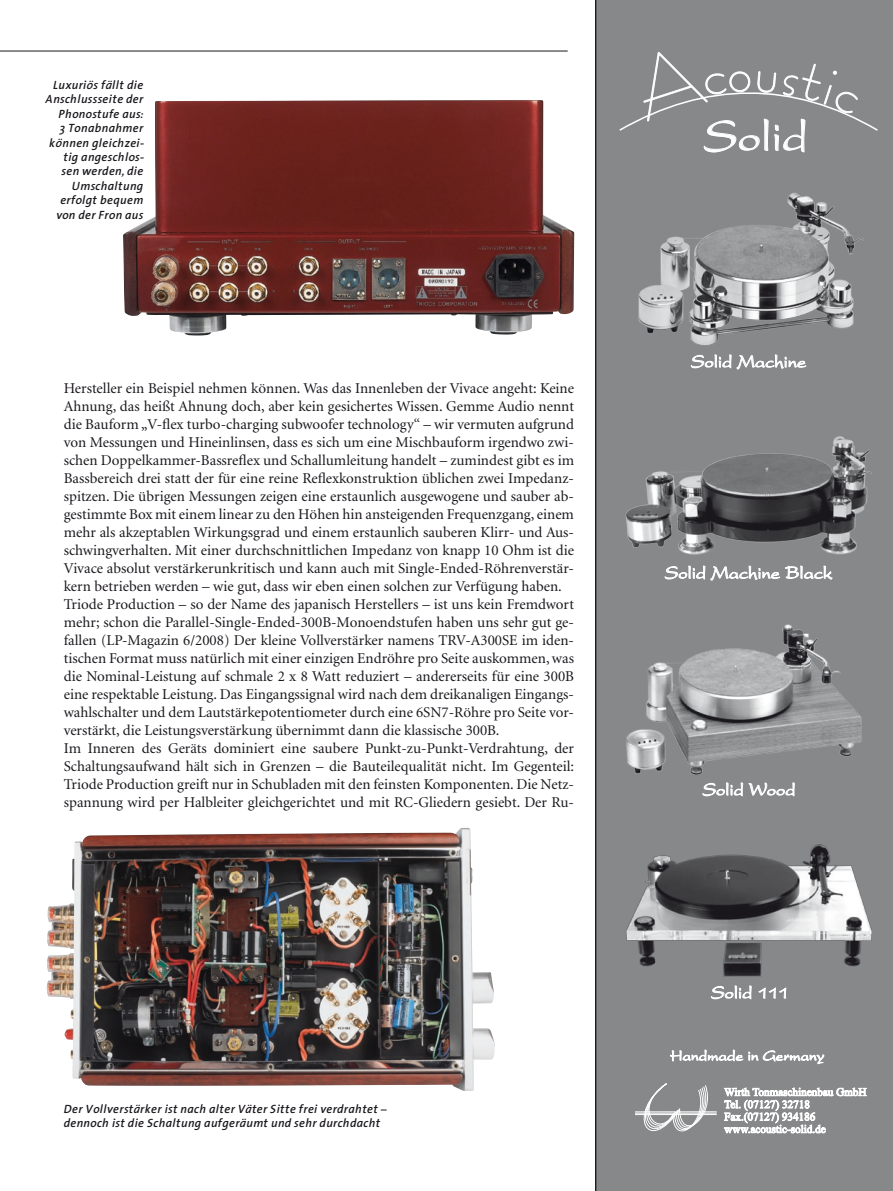
<style>
.page{position:relative;width:893px;height:1191px;background:#fff}
.page>*{position:absolute;margin:0;border:0;box-sizing:border-box;transform-origin:0 0}
.t1{font:46.8px "President";color:#fff}
.t2{font:15px/18px "Minion";color:#1a171c}
.t3{font:italic 600 12px/14.4px "Thesis Sans";color:#1a171c;text-align:right}
</style>
<div class="page">
<hr style="left:0;top:51px;width:568px;height:1px;background:#1a171c">
<svg style="left:595px;top:0;width:298px;height:1191px"></svg>
<img style="left:123px;top:100px;width:451px;height:235px">
<img style="left:46px;top:827px;width:449px;height:264px">
<svg style="left:618px;top:49px;width:261px;height:103px"></svg>
<p class="t3" style="left:46px;top:78px;width:100px">Luxuriös fällt die<br>Anschlussseite der<br>Phonostufe aus:<br>3 Tonabnahmer können gleichzei&shy;tig angeschlos&shy;sen werden, die<br>Umschaltung erfolgt bequem von der Fron aus</p>
<p class="t2" style="left:64px;top:380px;width:512px">Hersteller ein Beispiel nehmen können. Was das Innenleben der Vivace angeht: Keine Ahnung, das heißt Ahnung doch, aber kein gesichertes Wissen. Gemme Audio nennt die Bauform „V-flex turbo-charging subwoofer technology“ – wir vermuten aufgrund von Messungen und Hineinlinsen, dass es sich um eine Mischbauform irgendwo zwi&shy;schen Doppelkammer-Bassreflex und Schallumleitung handelt – zumindest gibt es im Bassbereich drei statt der für eine reine Reflexkonstruktion üblichen zwei Impedanz&shy;spitzen. Die übrigen Messungen zeigen eine erstaunlich ausgewogene und sauber ab&shy;gestimmte Box mit einem linear zu den Höhen hin ansteigenden Frequenzgang, einem mehr als akzeptablen Wirkungsgrad und einem erstaunlich sauberen Klirr- und Aus&shy;schwingverhalten. Mit einer durchschnittlichen Impedanz von knapp 10 Ohm ist die Vivace absolut verstärkerunkritisch und kann auch mit Single-Ended-Röhrenverstär&shy;kern betrieben werden – wie gut, dass wir eben einen solchen zur Verfügung haben.<br>Triode Production – so der Name des japanisch Herstellers – ist uns kein Fremdwort mehr; schon die Parallel-Single-Ended-300B-Monoendstufen haben uns sehr gut ge&shy;fallen (LP-Magazin 6/2008) Der kleine Vollverstärker namens TRV-A300SE im iden&shy;tischen Format muss natürlich mit einer einzigen Endröhre pro Seite auskommen, was die Nominal-Leistung auf schmale 2 x 8 Watt reduziert – andererseits für eine 300B eine respektable Leistung. Das Eingangssignal wird nach dem dreikanaligen Eingangs&shy;wahlschalter und dem Lautstärkepotentiometer durch eine 6SN7-Röhre pro Seite vor&shy;verstärkt, die Leistungsverstärkung übernimmt dann die klassische 300B.<br>Im Inneren des Geräts dominiert eine saubere Punkt-zu-Punkt-Verdrahtung, der Schaltungsaufwand hält sich in Grenzen – die Bauteilequalität nicht. Im Gegenteil:<br>Triode Production greift nur in Schubladen mit den feinsten Komponenten. Die Netz&shy;spannung wird per Halbleiter gleichgerichtet und mit RC-Gliedern gesiebt. Der Ru-</p>
<p class="t3" style="left:64px;top:1101px;width:325px;text-align:left">Der Vollverstärker ist nach alter Väter Sitte frei verdrahtet – dennoch ist die Schaltung aufgeräumt und sehr durchdacht</p>
<h1 class="t1" style="left:704px;top:103px;width:106px">Solid</h1>
</div>
